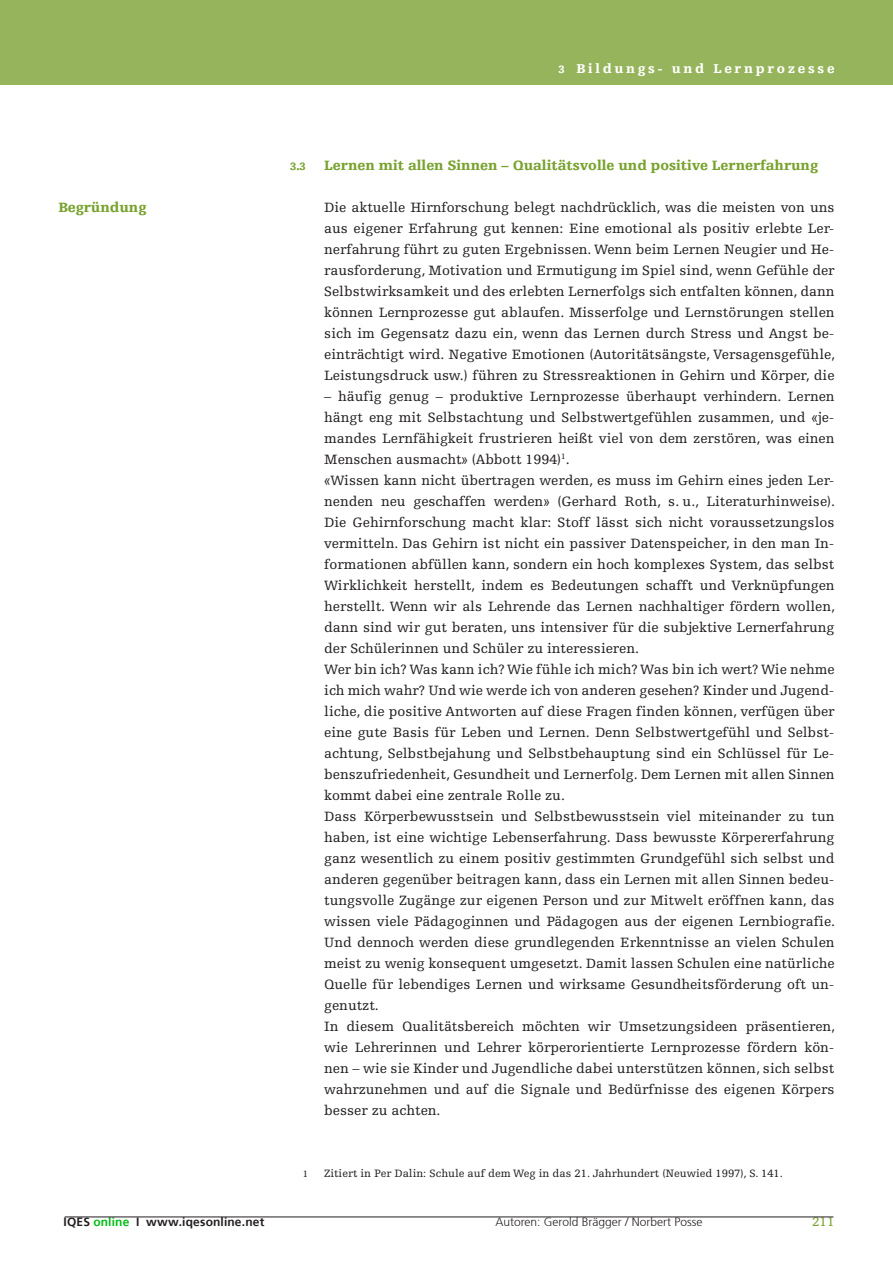
<style>
.page{position:relative;width:893px;height:1263px;background:#fff}
.page>*{position:absolute;margin:0;border:0;box-sizing:border-box;transform-origin:0 0}
.text{font:14.25px/21px "Egyptienne FLT Std";color:#231f20;text-align:justify}
.titel_mit_ziffern{font:900 14.25px "Egyptienne FLT Std";color:#78a22d}
.randtitel{font:900 14.25px "Egyptienne FLT Std";color:#78a22d}
.t1{font:900 13.5px "Egyptienne FLT Std";letter-spacing:.2em;color:#fff}
.t2{font:13.5px "Egyptienne FLT Std";color:#78a22d}
.t3{font:300 12px "Frutiger 45";color:#231f20}
.t4{font:700 12px "Frutiger 65";letter-spacing:.015em;color:#231f20}
.fussnoten{font:11.25px "Egyptienne FLT Std";color:#231f20}
.titel_mit_ziffern-2{font:900 11.25px "Egyptienne FLT Std";color:#78a22d}
.fussnoten-2{font:9.75px "Egyptienne FLT Std";color:#231f20}
.s1{font-size:11.25px}
.s2{color:#00bd13}
</style>
<div class="page">
<div style="left:0;top:0;width:893px;height:84px;background:#95b45b"></div>
<hr style="left:65px;top:1216px;width:768px;height:1px;background:#231f20">
<p class="randtitel" style="left:58px;top:199px;width:89px">Begründung</p>
<p class="t1" style="left:559px;top:61px;width:277px"><span class="s1">3</span> Bildungs- und Lernprozesse</p>
<p class="titel_mit_ziffern-2" style="left:290px;top:160px;width:17px">3.3</p>
<p class="titel_mit_ziffern" style="left:324px;top:157px;width:495px">Lernen mit allen Sinnen – Qualitätsvolle und positive Lernerfahrung</p>
<p class="text" style="left:324px;top:197px;width:512px">Die aktuelle Hirnforschung belegt nachdrücklich, was die meisten von uns aus eigener Erfahrung gut kennen: Eine emotional als positiv erlebte Ler&shy;nerfahrung führt zu guten Ergebnissen. Wenn beim Lernen Neugier und He&shy;rausforderung, Motivation und Ermutigung im Spiel sind, wenn Gefühle der Selbstwirksamkeit und des erlebten Lernerfolgs sich entfalten können, dann können Lernprozesse gut ablaufen. Misserfolge und Lernstörungen stellen sich im Gegensatz dazu ein, wenn das Lernen durch Stress und Angst be&shy;einträchtigt wird. Negative Emotionen (Autoritätsängste, Versagensgefühle, Leistungsdruck usw.) führen zu Stressreaktionen in Gehirn und Körper, die</p>
<p class="text" style="left:324px;top:386px;width:512px">– häufig genug – produktive Lernprozesse überhaupt verhindern. Lernen hängt eng mit Selbstachtung und Selbstwertgefühlen zusammen, und «je&shy;mandes Lernfähigkeit frustrieren heißt viel von dem zerstören, was einen Menschen ausmacht» (Abbott 1994)<sup>1</sup>.</p>
<p class="text" style="left:324px;top:470px;width:512px">«Wissen kann nicht übertragen werden, es muss im Gehirn eines jeden Ler&shy;nenden neu geschaffen werden» (Gerhard Roth, s. u., Literaturhinweise).<br>Die Gehirnforschung macht klar: Stoff lässt sich nicht voraussetzungslos vermitteln. Das Gehirn ist nicht ein passiver Datenspeicher, in den man In&shy;formationen abfüllen kann, sondern ein hoch komplexes System, das selbst Wirklichkeit herstellt, indem es Bedeutungen schafft und Verknüpfungen herstellt. Wenn wir als Lehrende das Lernen nachhaltiger fördern wollen, dann sind wir gut beraten, uns intensiver für die subjektive Lernerfahrung der Schülerinnen und Schüler zu interessieren.</p>
<p class="text" style="left:324px;top:659px;width:512px">Wer bin ich? Was kann ich? Wie fühle ich mich? Was bin ich wert? Wie nehme ich mich wahr? Und wie werde ich von anderen gesehen? Kinder und Jugend&shy;liche, die positive Antworten auf diese Fragen finden können, verfügen über eine gute Basis für Leben und Lernen. Denn Selbstwertgefühl und Selbst&shy;achtung, Selbstbejahung und Selbstbehauptung sind ein Schlüssel für Le&shy;benszufriedenheit, Gesundheit und Lernerfolg. Dem Lernen mit allen Sinnen kommt dabei eine zentrale Rolle zu.</p>
<p class="text" style="left:324px;top:806px;width:512px">Dass Körperbewusstsein und Selbstbewusstsein viel miteinander zu tun haben, ist eine wichtige Lebenserfahrung. Dass bewusste Körpererfahrung ganz wesentlich zu einem positiv gestimmten Grundgefühl sich selbst und anderen gegenüber beitragen kann, dass ein Lernen mit allen Sinnen bedeu&shy;tungsvolle Zugänge zur eigenen Person und zur Mitwelt eröffnen kann, das wissen viele Pädagoginnen und Pädagogen aus der eigenen Lernbiografie.<br>Und dennoch werden diese grundlegenden Erkenntnisse an vielen Schulen meist zu wenig konsequent umgesetzt. Damit lassen Schulen eine natürliche Quelle für lebendiges Lernen und wirksame Gesundheitsförderung oft un&shy;genutzt.</p>
<p class="text" style="left:324px;top:1016px;width:512px">In diesem Qualitätsbereich möchten wir Umsetzungsideen präsentieren, wie Lehrerinnen und Lehrer körperorientierte Lernprozesse fördern kön&shy;nen – wie sie Kinder und Jugendliche dabei unterstützen können, sich selbst wahrzunehmen und auf die Signale und Bedürfnisse des eigenen Körpers besser zu achten.</p>
<p class="fussnoten-2" style="left:303px;top:1168px;width:7px">1</p>
<p class="fussnoten" style="left:324px;top:1167px;width:460px">Zitiert in Per Dalin: Schule auf dem Weg in das 21. Jahrhundert (Neuwied 1997), S. 141.</p>
<p class="t4" style="left:63px;top:1214px;width:202px">IQES <span class="s2">online</span> I www.iqesonline.net</p>
<p class="t3" style="left:495px;top:1215px;width:208px">Autoren: Gerold Brägger / Norbert Posse</p>
<p class="t2" style="left:812px;top:1214px;width:24px">211</p>
</div>
